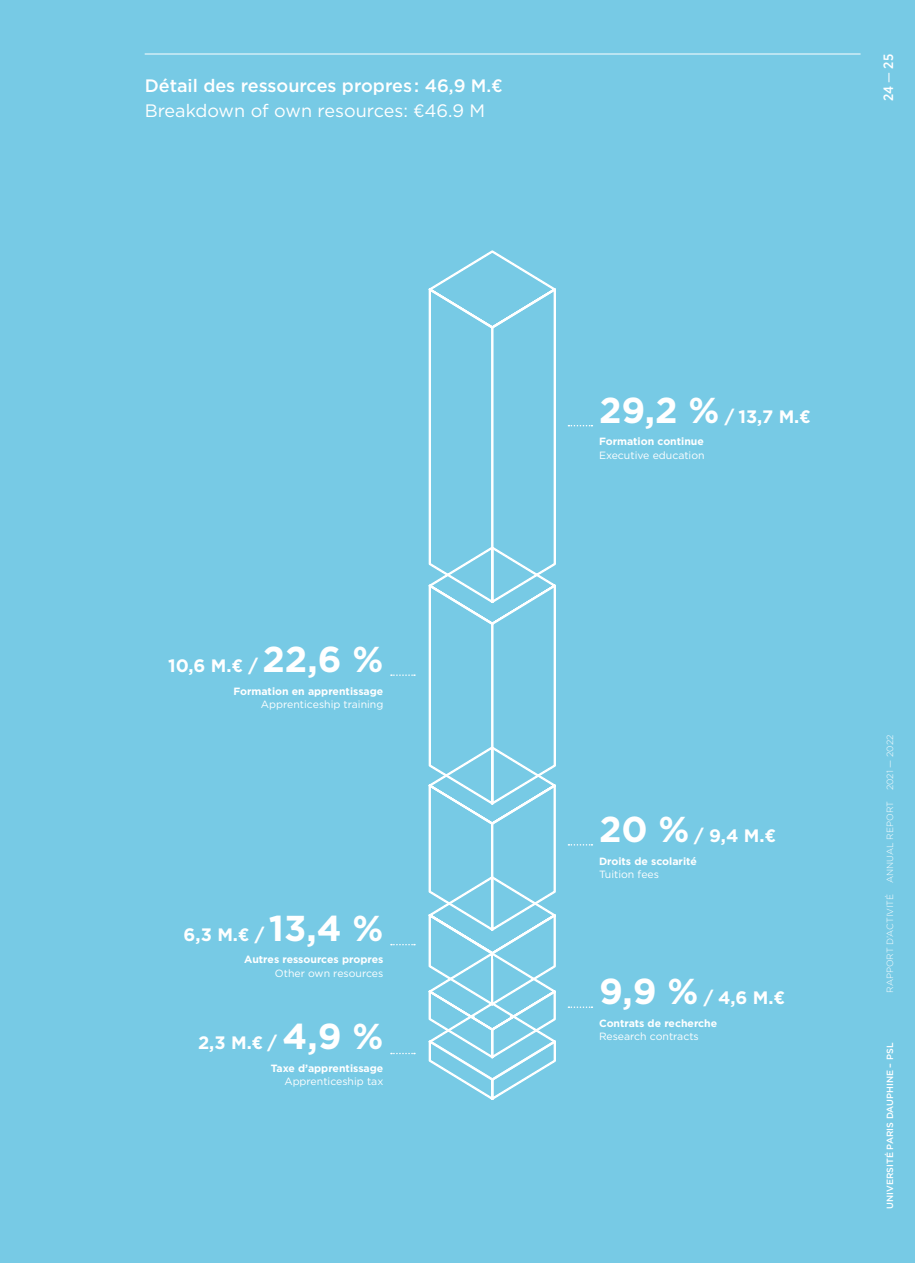
<style>
.page{position:relative;width:915px;height:1263px;background:#fff}
.page>*{position:absolute;margin:0;border:0;box-sizing:border-box;transform-origin:0 0}
.t1{font:700 18px "Gotham HTF";color:#fff}
.t2{font:500 18px/25.5px "Gotham HTF";color:#fff}
.t3{font:500 13.5px "Gotham Narrow";color:#fff}
.t4{font:700 10.5px "Gotham HTF";color:#fff}
.t5{font:10.5px "Gotham HTF";color:#fff}
.t6{font:300 9px "Gotham HTF";color:#fff}
.t7{font:500 9px "Gotham HTF";color:#fff}
.s1{font-family:"Gotham Narrow"}
.s2{font-weight:400}
.s3{font-family:"Gotham Narrow";font-weight:400}
.s4{font-size:36px}
</style>
<div class="page">
<div style="left:0;top:0;width:914px;height:1263px;background:#77cae5"></div>
<svg style="left:432px;top:250px;width:121px;height:37px"></svg>
<svg style="left:390px;top:287px;width:203px;height:813px"></svg>
<hr style="left:145px;top:54px;width:715px;height:1px;background:#fff">
<h1 class="t2" style="left:145px;top:72px;width:359px">Détail des ressources propres : 46,9 M.<span class="s1">€<br></span><span class="s2">Breakdown of own resources:</span> <span class="s3">€</span><span class="s2">46.9 M</span></h1>
<p class="t3" style="left:879px;top:101px;width:49px;rotate:-90deg">24 <span class="s2">—</span> 25</p>
<h1 class="t1" style="left:168px;top:655px;width:217px">10,6 M.<span class="s1">€</span> / <span class="s4">22,6 %</span></h1>
<p class="t4" style="left:233px;top:685px;width:151px">Formation en apprentissage</p>
<p class="t5" style="left:261px;top:699px;width:124px">Apprenticeship training</p>
<h1 class="t1" style="left:183px;top:924px;width:201px">6,3 M.<span class="s1">€</span> / <span class="s4">13,4 %</span></h1>
<p class="t4" style="left:244px;top:953px;width:141px">Autres ressources propres</p>
<p class="t5" style="left:275px;top:967px;width:110px">Other own resources</p>
<h1 class="t1" style="left:198px;top:1032px;width:187px">2,3 M.<span class="s1">€</span> / <span class="s4">4,9 %</span></h1>
<p class="t4" style="left:271px;top:1062px;width:114px">Taxe d’apprentissage</p>
<p class="t5" style="left:284px;top:1076px;width:100px">Apprenticeship tax</p>
<h1 class="t1" style="left:598px;top:406px;width:213px"><span class="s4">29,2 %</span> / 13,7 M.<span class="s1">€</span></h1>
<p class="t4" style="left:598px;top:436px;width:106px">Formation continue</p>
<p class="t5" style="left:598px;top:449px;width:107px">Executive education</p>
<h1 class="t1" style="left:598px;top:825px;width:178px"><span class="s4">20 %</span> / 9,4 M.<span class="s1">€</span></h1>
<p class="t4" style="left:598px;top:855px;width:99px">Droits de scolarité</p>
<p class="t5" style="left:598px;top:868px;width:61px">Tuition fees</p>
<h1 class="t1" style="left:598px;top:987px;width:187px"><span class="s4">9,9 %</span> / 4,6 M.<span class="s1">€</span></h1>
<p class="t4" style="left:598px;top:1017px;width:120px">Contrats de recherche</p>
<p class="t5" style="left:598px;top:1031px;width:101px">Research contracts</p>
<p class="t6" style="left:884px;top:993px;width:260px;rotate:-90deg">RAPPORT D’ACTIVITÉ ANNUAL REPORT 2021 — 2022</p>
<p class="t7" style="left:884px;top:1209px;width:168px;rotate:-90deg">UNIVERSITÉ PARIS DAUPHINE – PSL</p>
</div>
